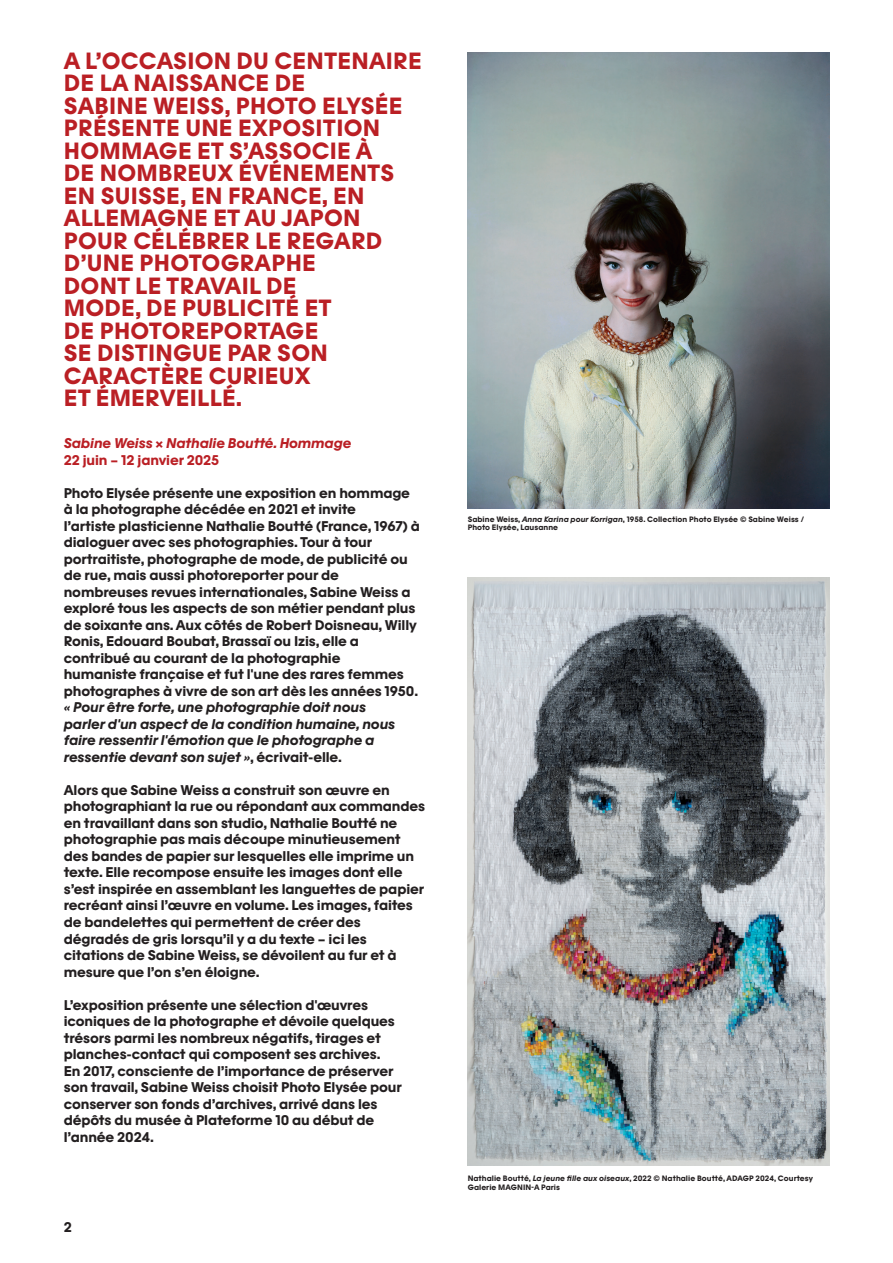
<style>
.page{position:relative;width:893px;height:1263px;background:#fff}
.page>*{position:absolute;margin:0;border:0;box-sizing:border-box;transform-origin:0 0}
.t1{font:700 22.5px/22.5px "Photo Elysee";letter-spacing:.01em;color:#ba1f24}
.t2{font:700 13.5px/16.5px "Photo Elysee";letter-spacing:-.01em;color:#231f20}
.t3{font:italic 700 13.5px/16.5px "Photo Elysee";letter-spacing:-.01em;color:#231f20}
.t4{font:italic 700 13.5px "Photo Elysee";letter-spacing:-.01em;color:#ba1f24}
.t5{font:700 13.5px "Photo Elysee";letter-spacing:-.01em;color:#ba1f24}
.t6{font:700 7.5px/8.2px "Photo Elysee";letter-spacing:.005em;color:#231f20}
.s1{font-style:normal}
.s2{font-style:italic}
</style>
<div class="page">
<img style="left:468px;top:52px;width:361px;height:456px">
<img style="left:468px;top:577px;width:361px;height:589px">
<p class="t1" style="left:64px;top:48px;width:359px">A L’OCCASION DU CENTENAIRE<br>DE LA NAISSANCE DE<br>SABINE WEISS, PHOTO ELYSÉE<br>PRÉSENTE UNE EXPOSITION<br>HOMMAGE ET S’ASSOCIE À<br>DE NOMBREUX ÉVÉNEMENTS<br>EN SUISSE, EN FRANCE, EN<br>ALLEMAGNE ET AU JAPON<br>POUR CÉLÉBRER LE REGARD<br>D’UNE PHOTOGRAPHE<br>DONT LE TRAVAIL DE<br>MODE, DE PUBLICITÉ ET<br>DE PHOTOREPORTAGE<br>SE DISTINGUE PAR SON<br>CARACTÈRE CURIEUX<br>ET ÉMERVEILLÉ.</p>
<p class="t4" style="left:64px;top:433px;width:289px">Sabine Weiss × Nathalie Boutté. Hommage</p>
<p class="t5" style="left:64px;top:449px;width:157px">22 juin – 12 janvier 2025</p>
<p class="t2" style="left:64px;top:484px;width:358px">Photo Elysée présente une exposition en hommage à la photographe décédée en 2021 et invite<br>l’artiste plasticienne Nathalie Boutté (France, 1967) à dialoguer avec ses photographies. Tour à tour portraitiste, photographe de mode, de publicité ou de rue, mais aussi photoreporter pour de nombreuses revues internationales, Sabine Weiss a exploré tous les aspects de son métier pendant plus de soixante ans. Aux côtés de Robert Doisneau, Willy Ronis, Edouard Boubat, Brassaï ou Izis, elle a contribué au courant de la photographie<br>humaniste française et fut l'une des rares femmes photographes à vivre de son art dès les années 1950.</p>
<p class="t3" style="left:64px;top:698px;width:333px">« Pour être forte, une photographie doit nous parler d'un aspect de la condition humaine, nous faire ressentir l'émotion que le photographe a ressentie devant son sujet »<span class="s1">, écrivait-elle.</span></p>
<p class="t2" style="left:64px;top:781px;width:363px">Alors que Sabine Weiss a construit son œuvre en photographiant la rue ou répondant aux commandes en travaillant dans son studio, Nathalie Boutté ne photographie pas mais découpe minutieusement des bandes de papier sur lesquelles elle imprime un texte. Elle recompose ensuite les images dont elle s’est inspirée en assemblant les languettes de papier recréant ainsi l’œuvre en volume. Les images, faites de bandelettes qui permettent de créer des dégradés de gris lorsqu’il y a du texte – ici les citations de Sabine Weiss, se dévoilent au fur et à mesure que l’on s’en éloigne.</p>
<p class="t2" style="left:64px;top:995px;width:340px">L’exposition présente une sélection d'œuvres iconiques de la photographe et dévoile quelques trésors parmi les nombreux négatifs, tirages et planches-contact qui composent ses archives.<br>En 2017, consciente de l’importance de préserver son travail, Sabine Weiss choisit Photo Elysée pour conserver son fonds d’archives, arrivé dans les dépôts du musée à Plateforme 10 au début de l’année 2024.</p>
<p class="t2" style="left:64px;top:1218px;width:10px">2</p>
<p class="t6" style="left:468px;top:514px;width:338px">Sabine Weiss, <span class="s2">Anna Karina pour Korrigan</span>, 1958. Collection Photo Elysée © Sabine Weiss /<br>Photo Elysée, Lausanne</p>
<p class="t6" style="left:468px;top:1174px;width:347px">Nathalie Boutté, <span class="s2">La jeune fille aux oiseaux</span>, 2022 © Nathalie Boutté, ADAGP 2024, Courtesy<br>Galerie MAGNIN-A Paris</p>
</div>
